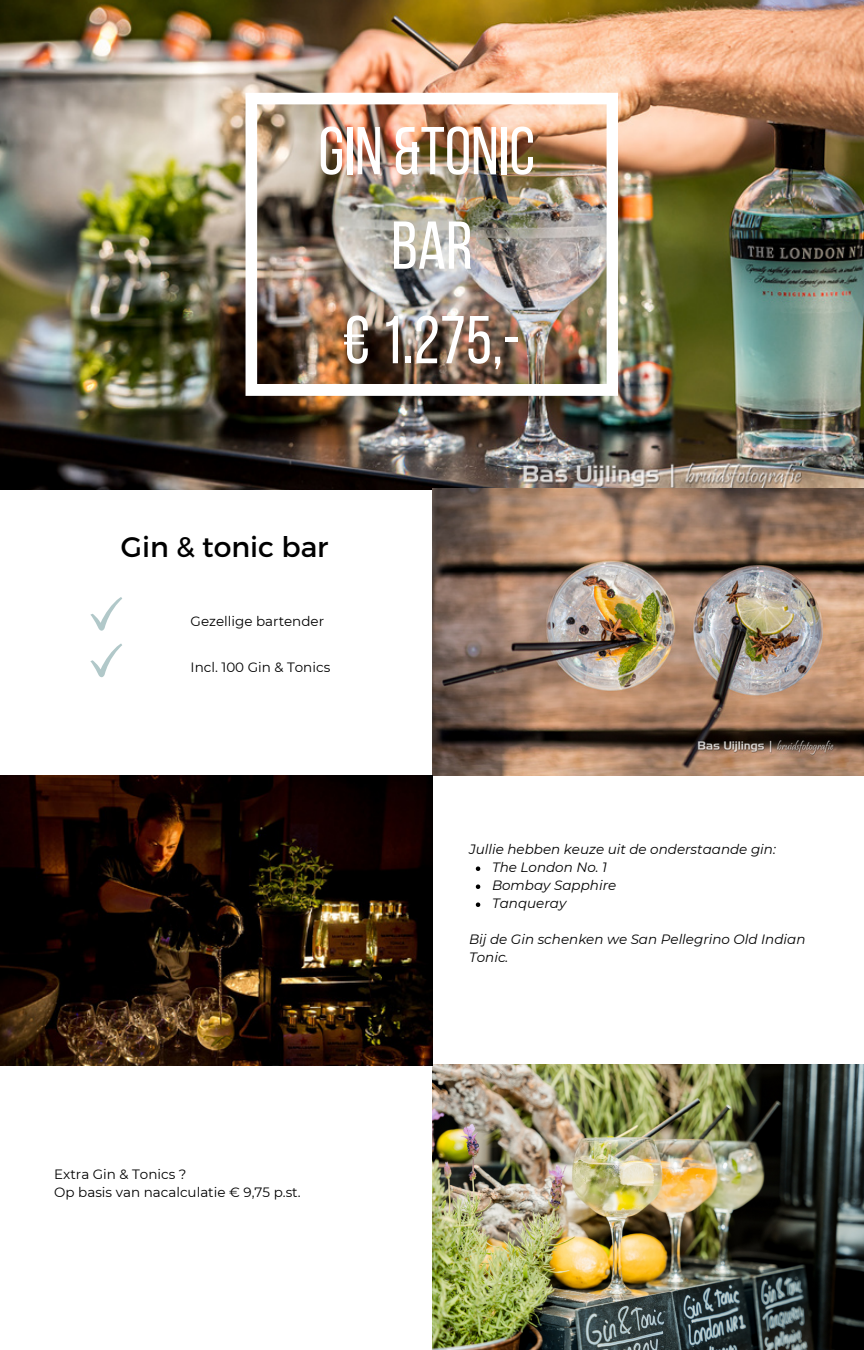
<style>
.page{position:relative;width:864px;height:1350px;background:#fff}
.page>*{position:absolute;margin:0;border:0;box-sizing:border-box;transform-origin:0 0}
.t1{font:67.5px "Bebas Neue";color:#fff}
.t2{font:28.35px "Montserrat";color:#000}
.t3{font:italic 13.5px/18px "Montserrat";color:#000}
.t4{font:13.5px "Montserrat";color:#000}
</style>
<div class="page">
<img style="left:0;top:0;width:864px;height:489px">
<img style="left:246px;top:93px;width:372px;height:303px">
<img style="left:432px;top:489px;width:432px;height:287px">
<svg style="left:90px;top:597px;width:32px;height:34px"></svg>
<svg style="left:90px;top:643px;width:32px;height:34px"></svg>
<img style="left:432px;top:1065px;width:432px;height:285px">
<img style="left:0;top:775px;width:433px;height:290px">
<svg style="left:476px;top:866px;width:4px;height:5px"></svg>
<svg style="left:476px;top:884px;width:4px;height:5px"></svg>
<svg style="left:476px;top:902px;width:4px;height:5px"></svg>
<p class="t1" style="left:318px;top:124px;width:218px">GIN &amp;TONIC</p>
<p class="t1" style="left:391px;top:218px;width:83px">BAR</p>
<p class="t1" style="left:343px;top:313px;width:179px">€1.275,-</p>
<p class="t2" style="left:121px;top:529px;width:209px">Gin &amp; tonic bar</p>
<p class="t4" style="left:191px;top:613px;width:135px">Gezellige bartender</p>
<p class="t4" style="left:191px;top:659px;width:141px">Incl. 100 Gin &amp; Tonics</p>
<p class="t3" style="left:469px;top:840px;width:308px">Jullie hebben keuze uit de onderstaande gin:</p>
<p class="t3" style="left:492px;top:858px;width:117px">The London No. 1</p>
<p class="t3" style="left:492px;top:876px;width:126px">Bombay Sapphire</p>
<p class="t3" style="left:492px;top:894px;width:76px">Tanqueray</p>
<p class="t3" style="left:469px;top:930px;width:338px">Bij de Gin schenken we San Pellegrino Old Indian<br>Tonic.</p>
<p class="t4" style="left:54px;top:1166px;width:134px">Extra Gin &amp; Tonics ?</p>
<p class="t4" style="left:54px;top:1184px;width:248px">Op basis van nacalculatie € 9,75 p.st.</p>
</div>
